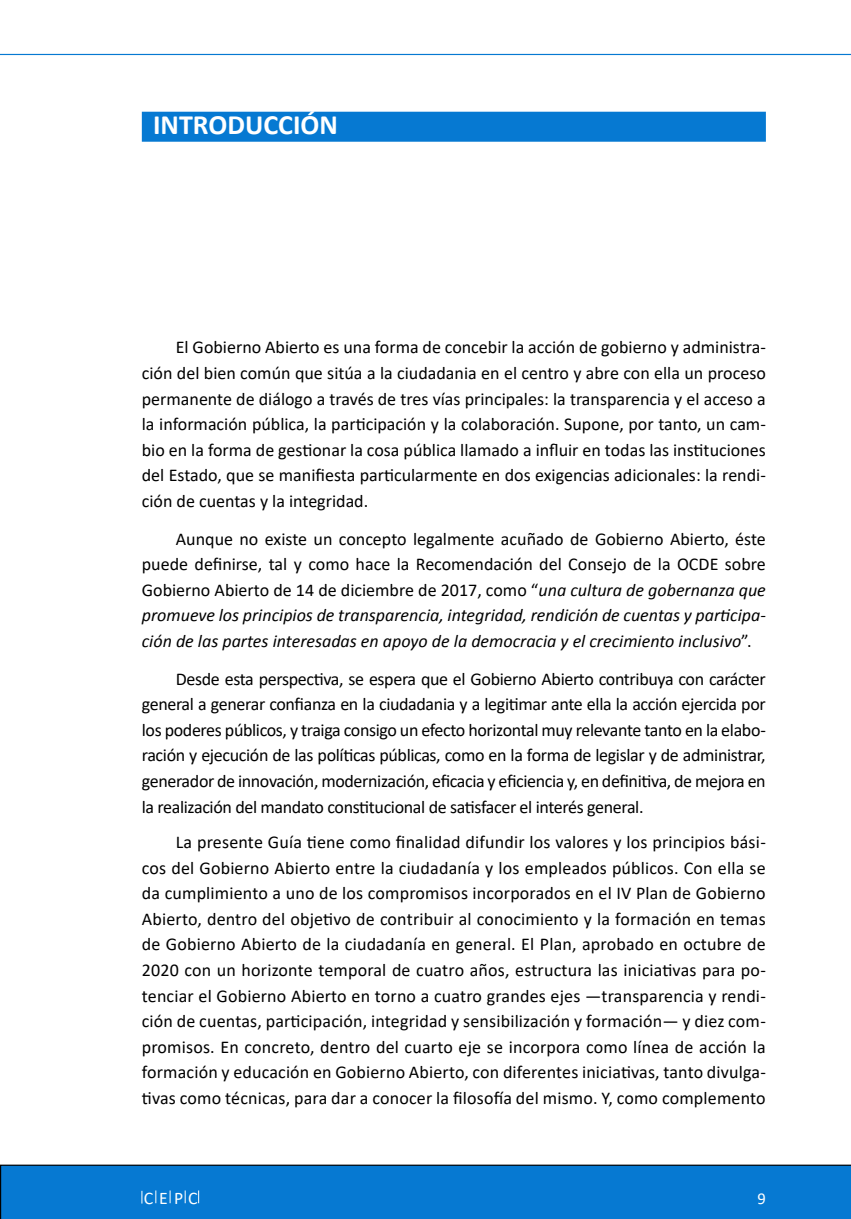
<style>
.page{position:relative;width:851px;height:1219px;background:#fff}
.page>*{position:absolute;margin:0;border:0;box-sizing:border-box;transform-origin:0 0}
.Capítulo{font:700 28px "Calibri";color:#fff}
.t1{font:18px/25.6px "Calibri";color:#000;text-align:justify}
.t2{font:17.8px "Calibri";color:#fff}
.t3{font:16.6px "Calibri";color:#fff}
.s1{font-style:italic}
</style>
<div class="page">
<div style="left:0;top:1165px;width:850px;height:54px;background:#0679d2"></div>
<svg style="left:155px;top:1190px;width:1px;height:13px"></svg>
<svg style="left:141px;top:1191px;width:1px;height:12px"></svg>
<svg style="left:198px;top:1190px;width:1px;height:13px"></svg>
<svg style="left:170px;top:1190px;width:1px;height:13px"></svg>
<svg style="left:185px;top:1190px;width:1px;height:13px"></svg>
<hr style="left:0;top:54px;width:850px;height:1px;background:#0679d2">
<div style="left:142px;top:112px;width:623px;height:30px;background:#0679d2"></div>
<p class="Capítulo" style="left:153px;top:108px;width:186px">INTRODUCCIÓN</p>
<p class="t1" style="left:142px;top:334px;width:625px;text-indent:34px">El Gobierno Abierto es una forma de concebir la acción de gobierno y administra&shy;ción del bien común que sitúa a la ciudadania en el centro y abre con ella un proceso permanente de diálogo a través de tres vías principales: la transparencia y el acceso a la información pública, la participación y la colaboración. Supone, por tanto, un cam&shy;bio en la forma de gestionar la cosa pública llamado a influir en todas las instituciones del Estado, que se manifiesta particularmente en dos exigencias adicionales: la rendi&shy;ción de cuentas y la integridad.</p>
<p class="t1" style="left:142px;top:525px;width:625px;text-indent:34px">Aunque no existe un concepto legalmente acuñado de Gobierno Abierto, éste puede definirse, tal y como hace la Recomendación del Consejo de la OCDE sobre Gobierno Abierto de 14 de diciembre de 2017, como “<span class="s1">una cultura de gobernanza que promueve los principios de transparencia, integridad, rendición de cuentas y participa&shy;ción de las partes interesadas en apoyo de la democracia y el crecimiento inclusivo</span>”.</p>
<p class="t1" style="left:142px;top:665px;width:625px;text-indent:34px">Desde esta perspectiva, se espera que el Gobierno Abierto contribuya con carácter general a generar confianza en la ciudadania y a legitimar ante ella la acción ejercida por los poderes públicos, y traiga consigo un efecto horizontal muy relevante tanto en la elabo&shy;ración y ejecución de las políticas públicas, como en la forma de legislar y de administrar, generador de innovación, modernización, eficacia y eficiencia y, en definitiva, de mejora en la realización del mandato constitucional de satisfacer el interés general.</p>
<p class="t1" style="left:142px;top:829px;width:625px;text-indent:34px">La presente Guía tiene como finalidad difundir los valores y los principios bási&shy;cos del Gobierno Abierto entre la ciudadanía y los empleados públicos. Con ella se da cumplimiento a uno de los compromisos incorporados en el IV Plan de Gobierno Abierto, dentro del objetivo de contribuir al conocimiento y la formación en temas de Gobierno Abierto de la ciudadanía en general. El Plan, aprobado en octubre de 2020 con un horizonte temporal de cuatro años, estructura las iniciativas para po&shy;tenciar el Gobierno Abierto en torno a cuatro grandes ejes —transparencia y rendi&shy;ción de cuentas, participación, integridad y sensibilización y formación— y diez com&shy;promisos. En concreto, dentro del cuarto eje se incorpora como línea de acción la formación y educación en Gobierno Abierto, con diferentes iniciativas, tanto divulga&shy;tivas como técnicas, para dar a conocer la filosofía del mismo. Y, como complemento</p>
<p class="t2" style="left:144px;top:1185px;width:55px">C E P C</p>
<p class="t3" style="left:757px;top:1186px;width:10px">9</p>
</div>
